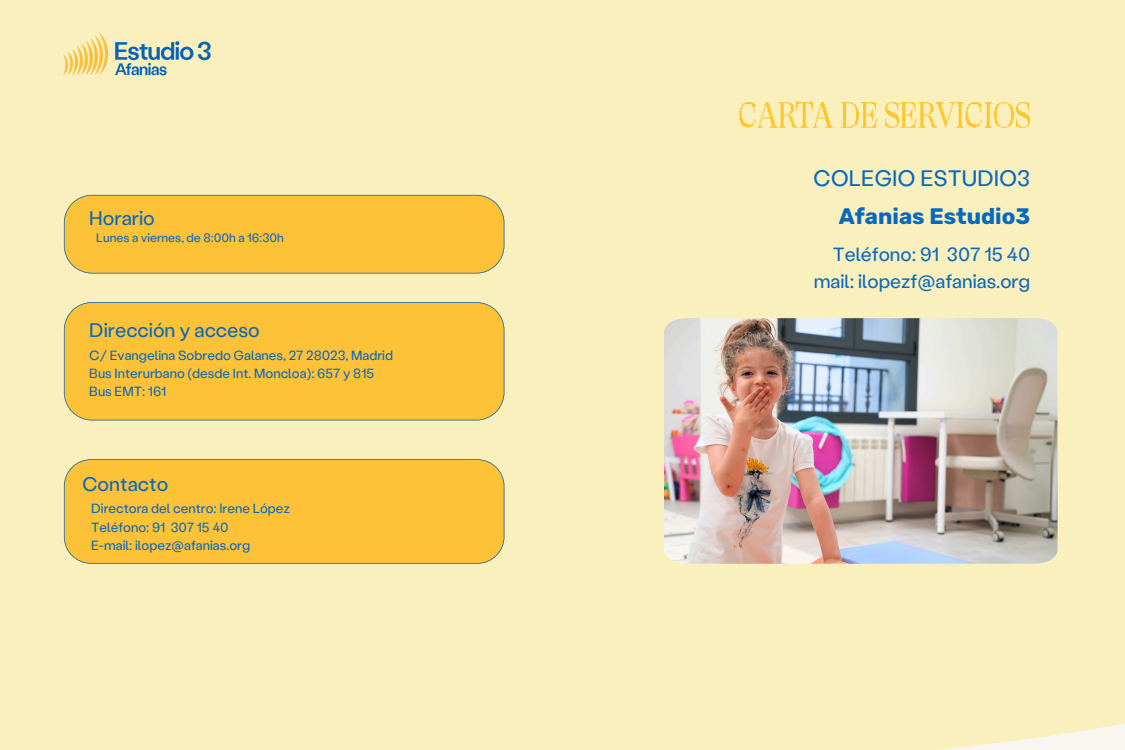
<style>
.page{position:relative;width:1125px;height:750px;background:#fff}
.page>*{position:absolute;margin:0;border:0;box-sizing:border-box;transform-origin:0 0}
.t1{font:22.3px "Stabil Grotesk";color:#0768bf}
.t2{font:700 22.3px "Rubik";color:#0768bf}
.t3{font:19.7px "Stabil Grotesk";color:#0768bf}
.t4{font:19.1px/26.6px "Stabil Grotesk";color:#0768bf;text-align:right}
.t5{font:13.3px "Stabil Grotesk";color:#0768bf}
.t6{font:12.2px "Stabil Grotesk";color:#0768bf}
</style>
<div class="page">
<div style="left:64px;top:195px;width:440px;height:78px;background:#fdc238"></div>
<div style="left:64px;top:302px;width:440px;height:118px;background:#fdc238"></div>
<div style="left:64px;top:459px;width:440px;height:105px;background:#fdc238"></div>
<img style="left:40px;top:0;width:194px;height:109px">
<img style="left:664px;top:318px;width:394px;height:246px">
<img style="left:668px;top:98px;width:363px;height:39px">
<p class="t3" style="left:89px;top:204px;width:67px">Horario</p>
<p class="t6" style="left:96px;top:229px;width:189px">Lunes a viernes, de 8:00h a 16:30h</p>
<p class="t3" style="left:89px;top:317px;width:172px">Dirección y acceso</p>
<p class="t5" style="left:89px;top:346px;width:305px">C/ Evangelina Sobredo Galanes, 27 28023, Madrid</p>
<h3 class="t5" style="left:89px;top:364px;width:286px">Bus Interurbano (desde Int. Moncloa): 657 y 815</h3>
<p class="t5" style="left:89px;top:382px;width:79px">Bus EMT: 161</p>
<p class="t3" style="left:82px;top:470px;width:88px">Contacto</p>
<p class="t5" style="left:91px;top:500px;width:200px">Directora del centro: Irene López</p>
<h3 class="t5" style="left:91px;top:518px;width:139px">Teléfono: 91 307 15 40</h3>
<h3 class="t5" style="left:91px;top:537px;width:161px">E-mail: ilopez@afanias.org</h3>
<p class="t1" style="left:813px;top:163px;width:219px">COLEGIO ESTUDIO3</p>
<h1 class="t2" style="left:839px;top:203px;width:193px">Afanias Estudio3</h1>
<h2 class="t4" style="left:814px;top:241px;width:218px">Teléfono: 91 307 15 40 mail: ilopezf@afanias.org</h2>
</div>
